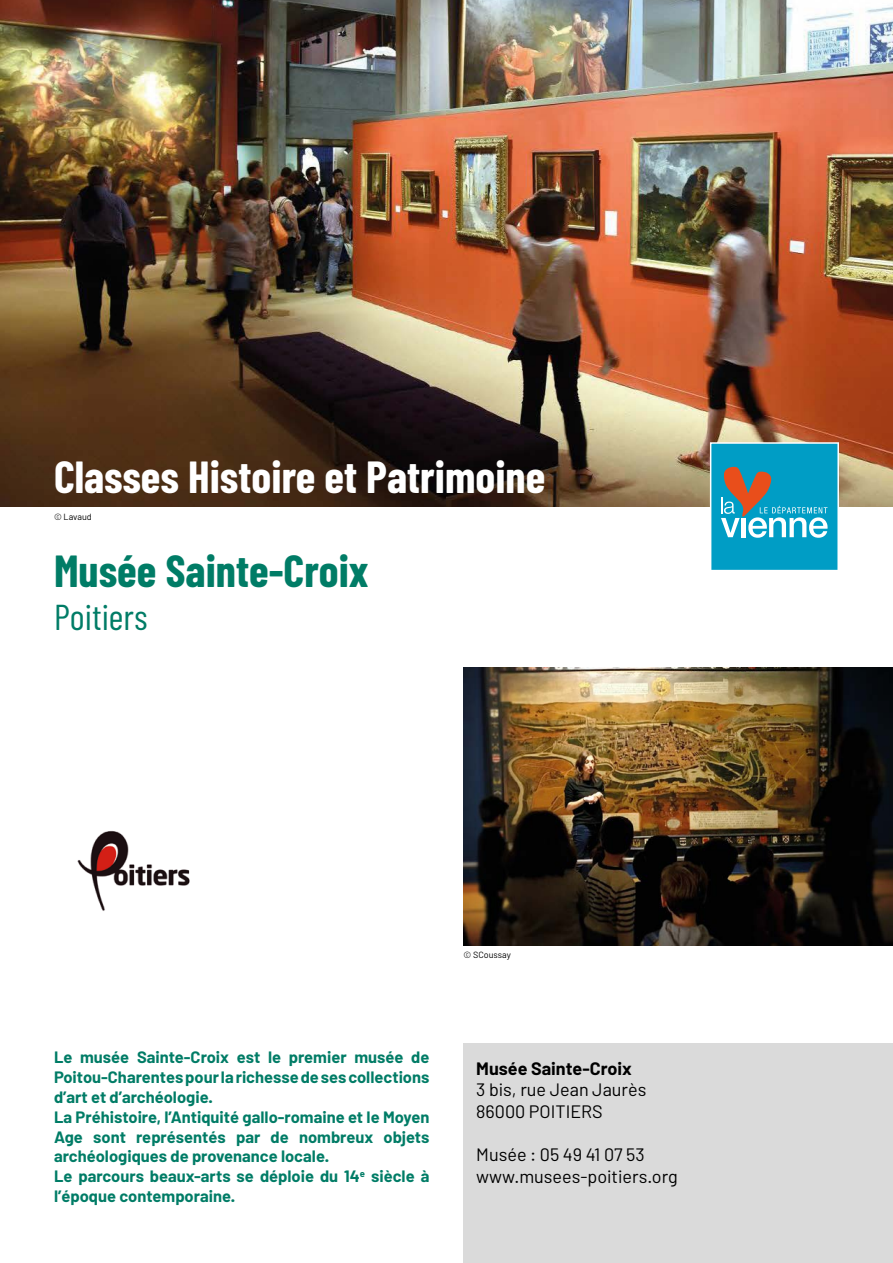
<style>
.page{position:relative;width:893px;height:1263px;background:#fff}
.page>*{position:absolute;margin:0;border:0;box-sizing:border-box;transform-origin:0 0}
.t1{font:700 45px "Barlow Condensed";color:#fff}
.t2{font:700 45px "Barlow Condensed";color:#007c66}
.t3{font:36px "Barlow Condensed";color:#007c66}
.t4{font:18px/21.6px "Barlow";color:#000}
.t5{font:700 18px "Barlow";color:#000}
.t6{font:700 16.5px/19.8px "Barlow";color:#007c66}
.t7{font:9px "Barlow";color:#000}
</style>
<div class="page">
<img style="left:0;top:0;width:893px;height:507px">
<svg style="left:710px;top:442px;width:129px;height:128px;background:#2ca2bf"></svg>
<img style="left:77px;top:830px;width:113px;height:81px">
<img style="left:463px;top:668px;width:430px;height:277px">
<div style="left:463px;top:1044px;width:430px;height:219px;background:#dadada"></div>
<h1 class="t1" style="left:54px;top:449px;width:493px">Classes Histoire et Patrimoine</h1>
<p class="t7" style="left:54px;top:511px;width:39px">© Lavaud</p>
<h1 class="t2" style="left:54px;top:542px;width:316px">Musée Sainte-Croix</h1>
<h2 class="t3" style="left:54px;top:594px;width:95px">Poitiers</h2>
<p class="t7" style="left:463px;top:949px;width:49px">© SCoussay</p>
<p class="t6" style="left:54px;top:1047px;width:377px">Le musée Sainte-Croix est le premier musée de Poitou-Charentes pour la richesse de ses collections d’art et d’archéologie.<br>La Préhistoire, l’Antiquité gallo-romaine et le Moyen Age sont représentés par de nombreux objets archéologiques de provenance locale.<br>Le parcours beaux-arts se déploie du 14<sup>e</sup> siècle à l’époque contemporaine.</p>
<p class="t5" style="left:476px;top:1057px;width:157px">Musée Sainte-Croix</p>
<p class="t4" style="left:476px;top:1078px;width:172px">3 bis, rue Jean Jaurès<br>86000 POITIERS</p>
<p class="t4" style="left:476px;top:1143px;width:203px">Musée : 05 49 41 07 53 www.musees-poitiers.org</p>
</div>
